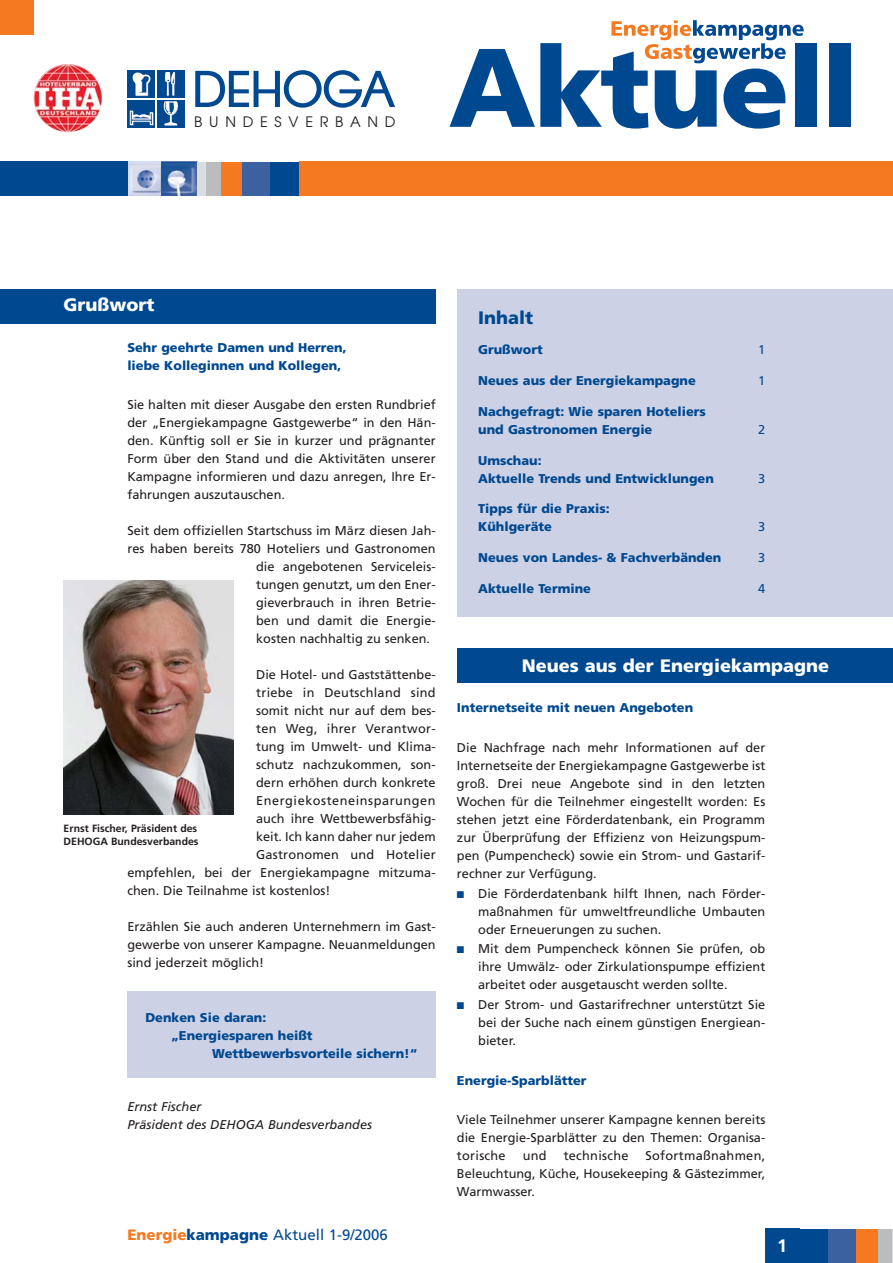
<style>
.page{position:relative;width:893px;height:1263px;background:#fff}
.page>*{position:absolute;margin:0;border:0;box-sizing:border-box;transform-origin:0 0}
.t1{font:900 18px "Frutiger";color:#fff}
.t2{font:900 18px "Frutiger";color:#004990}
.t3{font:700 18px "Frutiger";color:#fff}
.t4{font:15px "Frutiger";color:#004990}
.t5{font:14.4px "Avant Garde";letter-spacing:.465em;color:#231f20}
.t6{font:12.75px/18px "Frutiger";color:#231f20;text-align:justify}
.t7{font:900 12.75px/18px "Frutiger";color:#004990}
.t8{font:12.75px "Frutiger";letter-spacing:.02em;color:#231f20}
.t9{font:italic 12.75px/18px "Frutiger";color:#231f20}
.t10{font:12.75px "Frutiger";letter-spacing:.04em;color:#231f20}
.t11{font:12.75px "Frutiger";color:#004990}
.t12{font:700 10.5px/13.5px "Frutiger";color:#231f20}
.s1{font-weight:900;color:#f47920}
.s2{font-weight:900}
.s3{color:#004990}
</style>
<div class="page">
<div style="left:457px;top:289px;width:436px;height:328px;background:#cdd1e6"></div>
<div style="left:797px;top:1229px;width:96px;height:34px;background:#004990"></div>
<hr style="left:892px;top:1229px;width:1px;height:34px;background:#d9dddf">
<div style="left:877px;top:1229px;width:15px;height:34px;background:#babcbe"></div>
<div style="left:856px;top:1229px;width:21px;height:34px;background:#f47920"></div>
<div style="left:828px;top:1229px;width:28px;height:34px;background:#3b61a1"></div>
<div style="left:765px;top:1229px;width:34px;height:34px;background:#004990"></div>
<svg style="left:449px;top:20px;width:355px;height:109px"></svg>
<div style="left:796px;top:43px;width:21px;height:84px;background:#004990"></div>
<div style="left:829px;top:43px;width:21px;height:84px;background:#004990"></div>
<div style="left:128px;top:71px;width:27px;height:27px;background:#004990"></div>
<div style="left:157px;top:71px;width:27px;height:27px;background:#004990"></div>
<div style="left:128px;top:100px;width:27px;height:27px;background:#004990"></div>
<svg style="left:130px;top:110px;width:24px;height:16px"></svg>
<div style="left:157px;top:100px;width:27px;height:27px;background:#004990"></div>
<svg style="left:163px;top:102px;width:16px;height:24px"></svg>
<svg style="left:132px;top:72px;width:19px;height:25px"></svg>
<svg style="left:165px;top:72px;width:10px;height:24px"></svg>
<svg style="left:195px;top:70px;width:200px;height:38px"></svg>
<img style="left:34px;top:64px;width:68px;height:68px;border-radius:32px">
<img style="left:127px;top:162px;width:35px;height:34px">
<img style="left:162px;top:162px;width:35px;height:34px">
<div style="left:202px;top:162px;width:99px;height:34px;background:#004990"></div>
<div style="left:197px;top:162px;width:9px;height:34px;background:#d9dddf"></div>
<div style="left:206px;top:162px;width:15px;height:34px;background:#babcbe"></div>
<div style="left:221px;top:162px;width:22px;height:34px;background:#f47920"></div>
<div style="left:242px;top:162px;width:28px;height:34px;background:#3b61a1"></div>
<div style="left:0;top:162px;width:127px;height:34px;background:#004990"></div>
<div style="left:0;top:0;width:34px;height:34px;background:#f47920"></div>
<div style="left:300px;top:162px;width:593px;height:34px;background:#f47920"></div>
<img style="left:64px;top:581px;width:170px;height:233px">
<div style="left:457px;top:649px;width:436px;height:34px;background:#004990"></div>
<div style="left:0;top:289px;width:436px;height:34px;background:#004990"></div>
<div style="left:127px;top:992px;width:309px;height:86px;background:#cdd1e6"></div>
<p class="t5" style="left:194px;top:116px;width:203px">BUNDESVERBAND</p>
<h1 class="t1" style="left:64px;top:298px;width:92px">Grußwort</h1>
<p class="t7" style="left:127px;top:340px;width:221px">Sehr geehrte Damen und Herren, liebe Kolleginnen und Kollegen,</p>
<p class="t6" style="left:127px;top:397px;width:310px">Sie halten mit dieser Ausgabe den ersten Rundbrief der „Energiekampagne Gastgewerbe“ in den Hän&shy;den. Künftig soll er Sie in kurzer und prägnanter Form über den Stand und die Aktivitäten unserer Kampagne informieren und dazu anregen, Ihre Er&shy;fahrungen auszutauschen.</p>
<p class="t6" style="left:127px;top:523px;width:310px">Seit dem offiziellen Startschuss im März diesen Jah-</p>
<p class="t6" style="left:127px;top:541px;width:310px">res haben bereits 780 Hoteliers und Gastronomen</p>
<p class="t6" style="left:256px;top:559px;width:181px">die angebotenen Serviceleis-</p>
<p class="t6" style="left:256px;top:577px;width:181px">tungen genutzt, um den Ener-</p>
<p class="t6" style="left:256px;top:595px;width:181px">gieverbrauch in ihren Betrie-</p>
<p class="t6" style="left:256px;top:613px;width:181px">ben und damit die Energie-</p>
<p class="t6" style="left:256px;top:631px;width:175px">kosten nachhaltig zu senken.</p>
<p class="t6" style="left:256px;top:667px;width:181px">Die Hotel- und Gaststättenbe-</p>
<p class="t8" style="left:256px;top:688px;width:181px">triebe in Deutschland sind</p>
<p class="t6" style="left:256px;top:703px;width:181px">somit nicht nur auf dem bes-</p>
<p class="t8" style="left:256px;top:724px;width:181px">ten Weg, ihrer Verantwor-</p>
<p class="t6" style="left:256px;top:739px;width:181px">tung im Umwelt- und Klima-</p>
<p class="t6" style="left:256px;top:757px;width:181px">schutz nachzukommen, son-</p>
<p class="t6" style="left:256px;top:775px;width:181px">dern erhöhen durch konkrete</p>
<p class="t10" style="left:256px;top:796px;width:181px">Energiekosteneinsparungen</p>
<p class="t6" style="left:256px;top:811px;width:181px">auch ihre Wettbewerbsfähig-</p>
<p class="t6" style="left:256px;top:829px;width:181px">keit. Ich kann daher nur jedem</p>
<p class="t6" style="left:256px;top:847px;width:181px">Gastronomen und Hotelier</p>
<p class="t6" style="left:127px;top:865px;width:310px">empfehlen, bei der Energiekampagne mitzuma-</p>
<p class="t6" style="left:127px;top:883px;width:205px">chen. Die Teilnahme ist kostenlos!</p>
<p class="t6" style="left:127px;top:919px;width:310px">Erzählen Sie auch anderen Unternehmern im Gast&shy;gewerbe von unserer Kampagne. Neuanmeldungen sind jederzeit möglich!</p>
<p class="t12" style="left:64px;top:822px;width:137px">Ernst Fischer, Präsident des<br>DEHOGA Bundesverbandes</p>
<p class="t7" style="left:145px;top:1009px;width:122px">Denken Sie daran:</p>
<p class="t7" style="left:171px;top:1027px;width:143px">„Energiesparen heißt</p>
<p class="t7" style="left:212px;top:1045px;width:207px">Wettbewerbsvorteile sichern!“</p>
<p class="t9" style="left:127px;top:1099px;width:246px">Ernst Fischer<br>Präsident des DEHOGA Bundesverbandes</p>
<p class="t4" style="left:127px;top:1229px;width:262px"><span class="s1">Energie</span><span class="s2">kampagne</span> Aktuell 1-9/2006</p>
<h1 class="t2" style="left:478px;top:310px;width:57px">Inhalt</h1>
<p class="t7" style="left:478px;top:342px;width:66px">Grußwort</p>
<p class="t11" style="left:758px;top:345px;width:9px">1</p>
<p class="t7" style="left:478px;top:373px;width:219px">Neues aus der Energiekampagne</p>
<p class="t11" style="left:758px;top:376px;width:9px">1</p>
<p class="t7" style="left:478px;top:404px;width:229px">Nachgefragt: Wie sparen Hoteliers und Gastronomen Energie</p>
<p class="t11" style="left:758px;top:424px;width:9px">2</p>
<p class="t7" style="left:478px;top:452px;width:237px">Umschau:<br>Aktuelle Trends und Entwicklungen</p>
<p class="t7" style="left:478px;top:501px;width:133px">Tipps für die Praxis:<br>Kühlgeräte</p>
<p class="t11" style="left:758px;top:473px;width:9px">3</p>
<p class="t11" style="left:758px;top:522px;width:9px">3</p>
<p class="t7" style="left:478px;top:550px;width:245px">Neues von Landes- &amp; Fachverbänden</p>
<p class="t11" style="left:758px;top:553px;width:9px">3</p>
<p class="t7" style="left:478px;top:581px;width:114px">Aktuelle Termine</p>
<p class="t11" style="left:758px;top:583px;width:9px">4</p>
<h1 class="t1" style="left:522px;top:658px;width:309px">Neues aus der Energiekampagne</h1>
<p class="t7" style="left:457px;top:700px;width:238px">Internetseite mit neuen Angeboten</p>
<p class="t6" style="left:457px;top:739px;width:310px">Die Nachfrage nach mehr Informationen auf der Internetseite der Energiekampagne Gastgewerbe ist groß. Drei neue Angebote sind in den letzten Wochen für die Teilnehmer eingestellt worden: Es stehen jetzt eine Förderdatenbank, ein Programm zur Überprüfung der Effizienz von Heizungspum&shy;pen (Pumpencheck) sowie ein Strom- und Gastarif&shy;rechner zur Verfügung.</p>
<p class="t6" style="left:478px;top:885px;width:289px;text-indent:-21px"><span class="s3">■</span> Die Förderdatenbank hilft Ihnen, nach Förder&shy;maßnahmen für umweltfreundliche Umbauten oder Erneuerungen zu suchen.</p>
<p class="t6" style="left:478px;top:941px;width:289px;text-indent:-21px"><span class="s3">■</span> Mit dem Pumpencheck können Sie prüfen, ob ihre Umwälz- oder Zirkulationspumpe effizient arbeitet oder ausgetauscht werden sollte.</p>
<p class="t6" style="left:478px;top:997px;width:289px;text-indent:-21px"><span class="s3">■</span> Der Strom- und Gastarifrechner unterstützt Sie bei der Suche nach einem günstigen Energiean&shy;bieter.</p>
<p class="t7" style="left:457px;top:1072px;width:131px">Energie-Sparblätter</p>
<p class="t6" style="left:457px;top:1112px;width:310px">Viele Teilnehmer unserer Kampagne kennen bereits die Energie-Sparblätter zu den Themen: Organisa&shy;torische</p>
<p class="t6" style="left:457px;top:1148px;width:310px;text-indent:189px">Sofortmaßnahmen, Beleuchtung, Küche, Housekeeping &amp; Gästezimmer, Warmwasser.</p>
<p class="t6" style="left:523px;top:1148px;width:25px">und</p>
<p class="t8" style="left:564px;top:1151px;width:66px">technische</p>
<h1 class="t3" style="left:777px;top:1239px;width:12px">1</h1>
</div>
